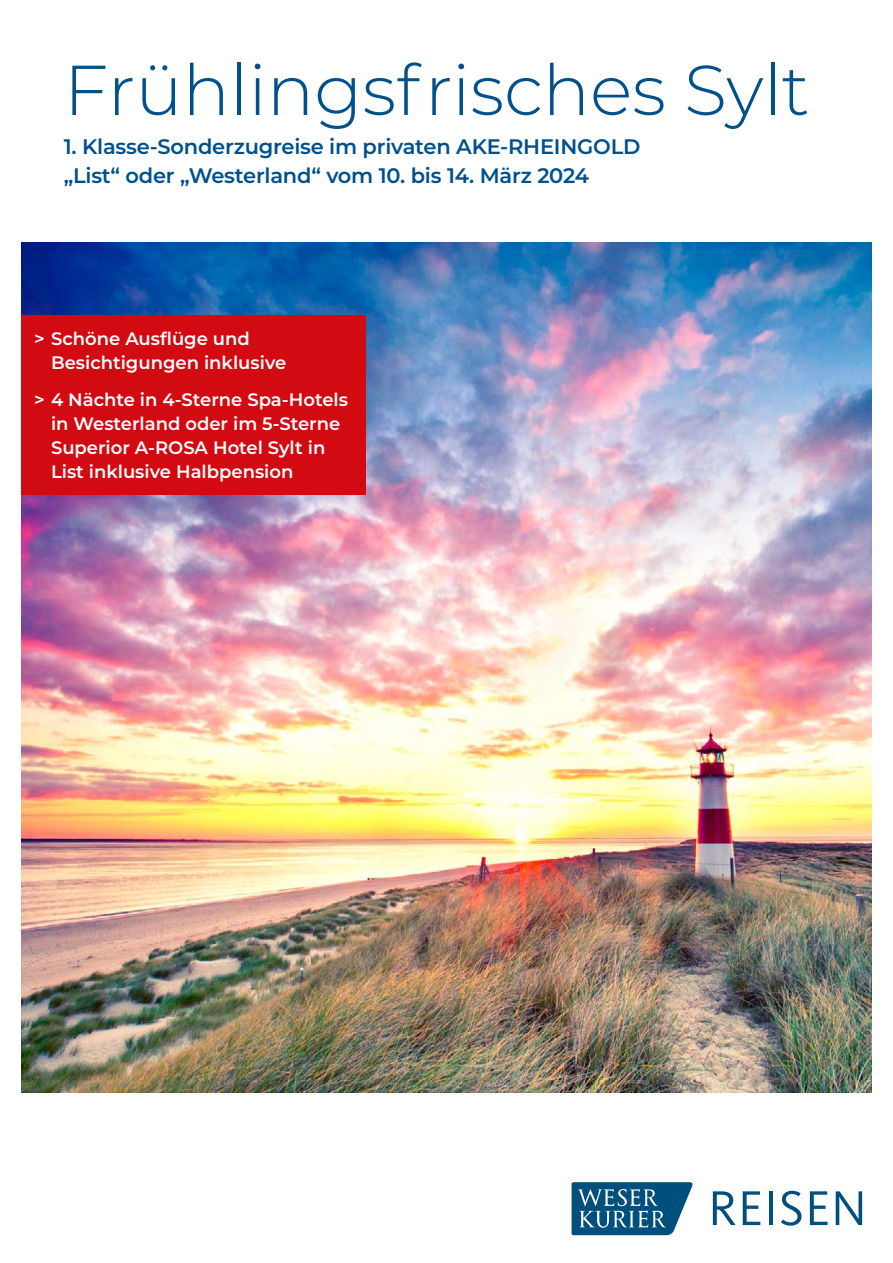
<style>
.page{position:relative;width:893px;height:1263px;background:#fff}
.page>*{position:absolute;margin:0;border:0;box-sizing:border-box;transform-origin:0 0}
.t1{font:300 70.5px "Montserrat";color:#00508c}
.t2{font:600 21px/28.5px "Montserrat";letter-spacing:-.01em;color:#00508c}
.t3{font:600 18px/24px "Montserrat";color:#fff}
</style>
<div class="page">
<svg style="left:713px;top:1191px;width:23px;height:34px"></svg>
<svg style="left:743px;top:1191px;width:17px;height:34px"></svg>
<hr style="left:769px;top:1191px;width:4px;height:34px;background:#004f7c">
<svg style="left:781px;top:1191px;width:20px;height:35px"></svg>
<svg style="left:810px;top:1191px;width:17px;height:34px"></svg>
<svg style="left:836px;top:1191px;width:26px;height:34px"></svg>
<svg style="left:572px;top:1182px;width:121px;height:53px"></svg>
<img style="left:21px;top:242px;width:851px;height:851px">
<div style="left:21px;top:315px;width:345px;height:180px;background:#d20a11"></div>
<h1 class="t1" style="left:64px;top:42px;width:747px">Frühlingsfrisches Sylt</h1>
<p class="t2" style="left:64px;top:132px;width:578px">1. Klasse-Sonderzugreise im privaten AKE-RHEINGOLD „List“ oder „Westerland“ vom 10. bis 14. März 2024</p>
<p class="t3" style="left:51px;top:326px;width:237px;text-indent:-17px">&gt; Schöne Ausflüge und<br>Besichtigungen inklusive</p>
<p class="t3" style="left:51px;top:386px;width:298px;text-indent:-17px">&gt; 4 Nächte in 4-Sterne Spa-Hotels in Westerland oder im 5-Sterne<br>Superior A-ROSA Hotel Sylt in<br>List inklusive Halbpension</p>
</div>
